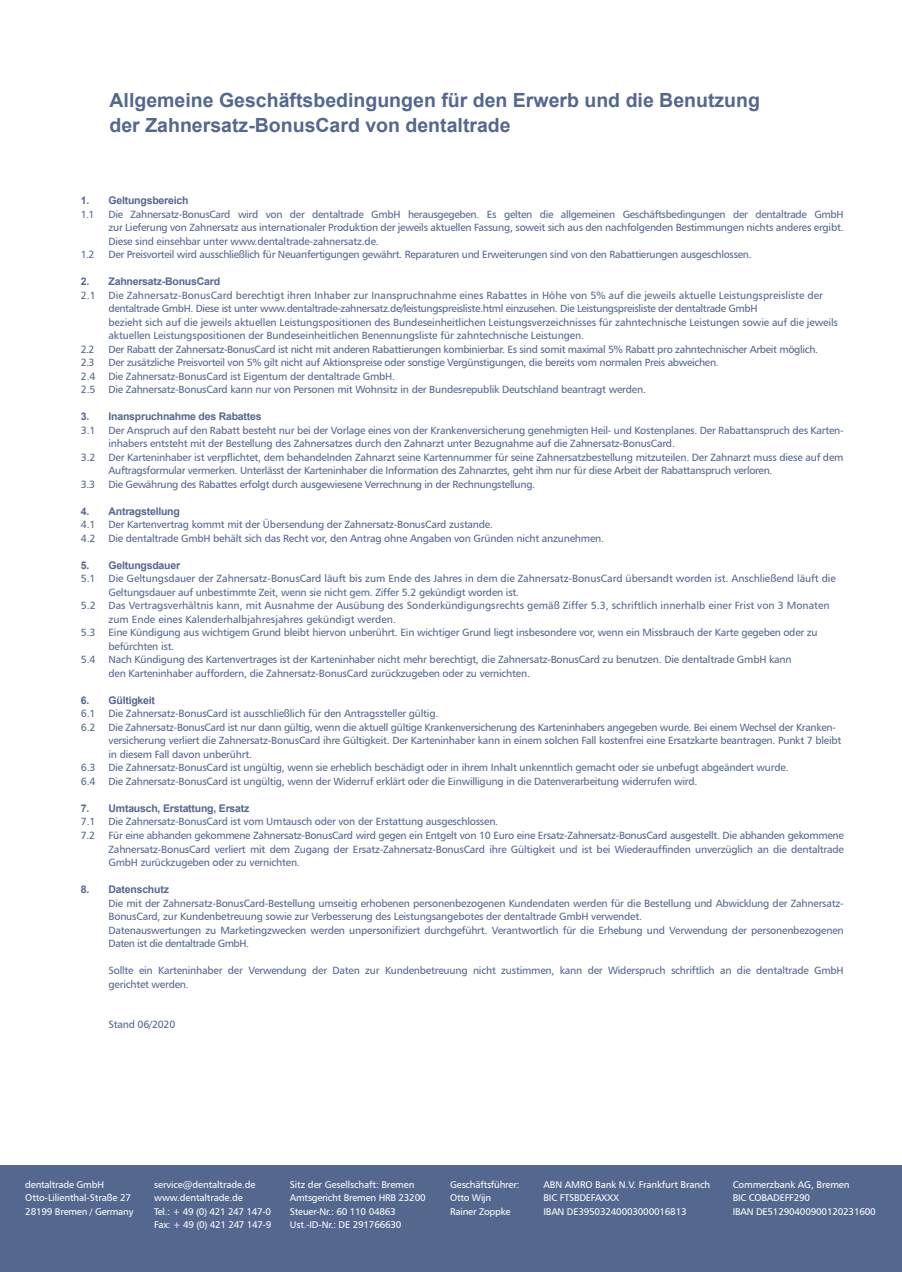
<style>
.page{position:relative;width:902px;height:1272px;background:#fff}
.page>*{position:absolute;margin:0;border:0;box-sizing:border-box;transform-origin:0 0}
.t1{font:700 19.5px/25.5px "Arial";color:#54678e}
.t2{font:10.5px/13.5px "Humanist 777 BT Roman B";letter-spacing:-.02em;color:#54678e}
.t3{font:10.5px "Humanist 777 BT Roman B";color:#54678e}
.t4{font:700 10.5px "Arial";letter-spacing:-.02em;color:#54678e}
.t5{font:9.75px/13.5px "Humanist 777 BT Roman B";letter-spacing:-.02em;color:#fff}
</style>
<div class="page">
<div style="left:0;top:1165px;width:901px;height:106px;background:#54678e"></div>
<h1 class="t1" style="left:109px;top:87px;width:652px">Allgemeine Geschäftsbedingungen für den Erwerb und die Benutzung der Zahnersatz-BonusCard von dentaltrade</h1>
<p class="t4" style="left:81px;top:193px;width:109px">1. Geltungsbereich</p>
<p class="t2" style="left:81px;top:207px;width:15px">1.1</p>
<p class="t2" style="left:108px;top:207px;width:736px;text-align:justify">Die Zahnersatz-BonusCard wird von der dentaltrade GmbH herausgegeben. Es gelten die allgemeinen Geschäftsbedingungen der dentaltrade GmbH zur Lieferung von Zahnersatz aus internationaler Produktion der jeweils aktuellen Fassung, soweit sich aus den nachfolgenden Bestimmungen nichts anderes ergibt.<br>Diese sind einsehbar unter www.dentaltrade-zahnersatz.de.</p>
<p class="t2" style="left:81px;top:247px;width:15px">1.2</p>
<p class="t2" style="left:108px;top:247px;width:644px">Der Preisvorteil wird ausschließlich für Neuanfertigungen gewährt. Reparaturen und Erweiterungen sind von den Rabattierungen ausgeschlossen.</p>
<p class="t4" style="left:81px;top:274px;width:141px">2. Zahnersatz-BonusCard</p>
<p class="t3" style="left:81px;top:288px;width:743px">2.1 Die Zahnersatz-BonusCard berechtigt ihren Inhaber zur Inanspruchnahme eines Rabattes in Höhe von 5% auf die jeweils aktuelle Leistungspreisliste der</p>
<p class="t2" style="left:108px;top:301px;width:650px">dentaltrade GmbH. Diese ist unter www.dentaltrade-zahnersatz.de/leistungspreisliste.html einzusehen. Die Leistungspreisliste der dentaltrade GmbH</p>
<p class="t2" style="left:108px;top:315px;width:730px">bezieht sich auf die jeweils aktuellen Leistungspositionen des Bundeseinheitlichen Leistungsverzeichnisses für zahntechnische Leistungen sowie auf die jeweils</p>
<p class="t2" style="left:108px;top:328px;width:477px">aktuellen Leistungspositionen der Bundeseinheitlichen Benennungsliste für zahntechnische Leistungen.</p>
<p class="t2" style="left:81px;top:342px;width:15px">2.2</p>
<p class="t2" style="left:108px;top:342px;width:711px">Der Rabatt der Zahnersatz-BonusCard ist nicht mit anderen Rabattierungen kombinierbar. Es sind somit maximal 5% Rabatt pro zahntechnischer Arbeit möglich.</p>
<p class="t2" style="left:81px;top:355px;width:15px">2.3</p>
<p class="t2" style="left:81px;top:355px;width:639px;text-indent:28px">Der zusätzliche Preisvorteil von 5% gilt nicht auf Aktionspreise oder sonstige Vergünstigungen, die bereits vom normalen Preis abweichen.<br>2.4 Die Zahnersatz-BonusCard ist Eigentum der dentaltrade GmbH.<br>2.5 Die Zahnersatz-BonusCard kann nur von Personen mit Wohnsitz in der Bundesrepublik Deutschland beantragt werden.</p>
<p class="t4" style="left:81px;top:409px;width:182px">3. Inanspruchnahme des Rabattes</p>
<p class="t2" style="left:81px;top:423px;width:764px">3.1 Der Anspruch auf den Rabatt besteht nur bei der Vorlage eines von der Krankenversicherung genehmigten Heil- und Kostenplanes. Der Rabattanspruch des Karten-</p>
<p class="t2" style="left:108px;top:436px;width:568px">inhabers entsteht mit der Bestellung des Zahnersatzes durch den Zahnarzt unter Bezugnahme auf die Zahnersatz-BonusCard.</p>
<p class="t2" style="left:81px;top:450px;width:764px">3.2 Der Karteninhaber ist verpflichtet, dem behandelnden Zahnarzt seine Kartennummer für seine Zahnersatzbestellung mitzuteilen. Der Zahnarzt muss diese auf dem</p>
<p class="t2" style="left:108px;top:463px;width:665px">Auftragsformular vermerken. Unterlässt der Karteninhaber die Information des Zahnarztes, geht ihm nur für diese Arbeit der Rabattanspruch verloren.</p>
<p class="t2" style="left:81px;top:477px;width:16px">3.3</p>
<p class="t2" style="left:108px;top:477px;width:428px">Die Gewährung des Rabattes erfolgt durch ausgewiesene Verrechnung in der Rechnungstellung.</p>
<p class="t4" style="left:81px;top:503px;width:100px">4. Antragstellung</p>
<p class="t2" style="left:81px;top:517px;width:524px">4.1 Der Kartenvertrag kommt mit der Übersendung der Zahnersatz-BonusCard zustande.<br>4.2 Die dentaltrade GmbH behält sich das Recht vor, den Antrag ohne Angaben von Gründen nicht anzunehmen.</p>
<p class="t4" style="left:81px;top:557px;width:101px">5. Geltungsdauer</p>
<p class="t2" style="left:81px;top:571px;width:756px">5.1 Die Geltungsdauer der Zahnersatz-BonusCard läuft bis zum Ende des Jahres in dem die Zahnersatz-BonusCard übersandt worden ist. Anschließend läuft die</p>
<p class="t2" style="left:108px;top:585px;width:412px">Geltungsdauer auf unbestimmte Zeit, wenn sie nicht gem. Ziffer 5.2 gekündigt worden ist.</p>
<p class="t3" style="left:81px;top:599px;width:750px">5.2 Das Vertragsverhältnis kann, mit Ausnahme der Ausübung des Sonderkündigungsrechts gemäß Ziffer 5.3, schriftlich innerhalb einer Frist von 3 Monaten</p>
<p class="t3" style="left:108px;top:612px;width:289px">zum Ende eines Kalenderhalbjahresjahres gekündigt werden.</p>
<p class="t2" style="left:81px;top:625px;width:738px">5.3 Eine Kündigung aus wichtigem Grund bleibt hiervon unberührt. Ein wichtiger Grund liegt insbesondere vor, wenn ein Missbrauch der Karte gegeben oder zu</p>
<p class="t2" style="left:108px;top:639px;width:67px">befürchten ist.</p>
<p class="t2" style="left:81px;top:652px;width:712px">5.4 Nach Kündigung des Kartenvertrages ist der Karteninhaber nicht mehr berechtigt, die Zahnersatz-BonusCard zu benutzen. Die dentaltrade GmbH kann</p>
<p class="t2" style="left:108px;top:666px;width:423px">den Karteninhaber auffordern, die Zahnersatz-BonusCard zurückzugeben oder zu vernichten.</p>
<p class="t4" style="left:81px;top:692px;width:76px">6. Gültigkeit</p>
<p class="t2" style="left:81px;top:706px;width:359px">6.1 Die Zahnersatz-BonusCard ist ausschließlich für den Antragssteller gültig.</p>
<p class="t2" style="left:81px;top:720px;width:756px">6.2 Die Zahnersatz-BonusCard ist nur dann gültig, wenn die aktuell gültige Krankenversicherung des Karteninhabers angegeben wurde. Bei einem Wechsel der Kranken-</p>
<p class="t2" style="left:108px;top:733px;width:734px">versicherung verliert die Zahnersatz-BonusCard ihre Gültigkeit. Der Karteninhaber kann in einem solchen Fall kostenfrei eine Ersatzkarte beantragen. Punkt 7 bleibt</p>
<p class="t2" style="left:108px;top:747px;width:145px">in diesem Fall davon unberührt.</p>
<p class="t2" style="left:81px;top:760px;width:709px">6.3 Die Zahnersatz-BonusCard ist ungültig, wenn sie erheblich beschädigt oder in ihrem Inhalt unkenntlich gemacht oder sie unbefugt abgeändert wurde.</p>
<p class="t2" style="left:81px;top:774px;width:618px">6.4 Die Zahnersatz-BonusCard ist ungültig, wenn der Widerruf erklärt oder die Einwilligung in die Datenverarbeitung widerrufen wird.</p>
<p class="t4" style="left:81px;top:800px;width:170px">7. Umtausch, Erstattung, Ersatz</p>
<p class="t2" style="left:81px;top:814px;width:419px">7.1 Die Zahnersatz-BonusCard ist vom Umtausch oder von der Erstattung ausgeschlossen.<br>7.2</p>
<p class="t2" style="left:108px;top:828px;width:736px;text-align:justify">Für eine abhanden gekommene Zahnersatz-BonusCard wird gegen ein Entgelt von 10 Euro eine Ersatz-Zahnersatz-BonusCard ausgestellt. Die abhanden gekommene Zahnersatz-BonusCard verliert mit dem Zugang der Ersatz-Zahnersatz-BonusCard ihre Gültigkeit und ist bei Wiederauffinden unverzüglich an die dentaltrade GmbH zurückzugeben oder zu vernichten.</p>
<p class="t4" style="left:81px;top:881px;width:89px">8. Datenschutz</p>
<p class="t2" style="left:108px;top:895px;width:736px">Die mit der Zahnersatz-BonusCard-Bestellung umseitig erhobenen personenbezogenen Kundendaten werden für die Bestellung und Abwicklung der Zahnersatz-BonusCard, zur Kundenbetreuung sowie zur Verbesserung des Leistungsangebotes der dentaltrade GmbH verwendet.<br>Datenauswertungen zu Marketingzwecken werden unpersonifiziert durchgeführt. Verantwortlich für die Erhebung und Verwendung der personenbezogenen Daten ist die dentaltrade GmbH.</p>
<p class="t2" style="left:108px;top:963px;width:736px">Sollte ein Karteninhaber der Verwendung der Daten zur Kundenbetreuung nicht zustimmen, kann der Widerspruch schriftlich an die dentaltrade GmbH gerichtet werden.</p>
<p class="t2" style="left:108px;top:1017px;width:68px">Stand 06/2020</p>
<p class="t5" style="left:543px;top:1177px;width:168px">ABN AMRO Bank N.V. Frankfurt Branch<br>BIC FTSBDEFAXXX<br>IBAN DE39503240003000016813</p>
<p class="t5" style="left:290px;top:1177px;width:137px">Sitz der Gesellschaft: Bremen<br>Amtsgericht Bremen HRB 23200<br>Steuer-Nr.: 60 110 04863<br>Ust.-ID-Nr.: DE 291766630</p>
<p class="t5" style="left:450px;top:1177px;width:71px">Geschäftsführer:<br>Otto Wijn<br>Rainer Zoppke</p>
<p class="t5" style="left:25px;top:1177px;width:110px">dentaltrade GmbH<br>Otto-Lilienthal-Straße 27<br>28199 Bremen / Germany</p>
<p class="t5" style="left:154px;top:1177px;width:119px">service@dentaltrade.de www.dentaltrade.de<br>Tel.: + 49 (0) 421 247 147-0<br>Fax: + 49 (0) 421 247 147-9</p>
<p class="t5" style="left:732px;top:1177px;width:145px">Commerzbank AG, Bremen<br>BIC COBADEFF290<br>IBAN DE51290400900120231600</p>
</div>
